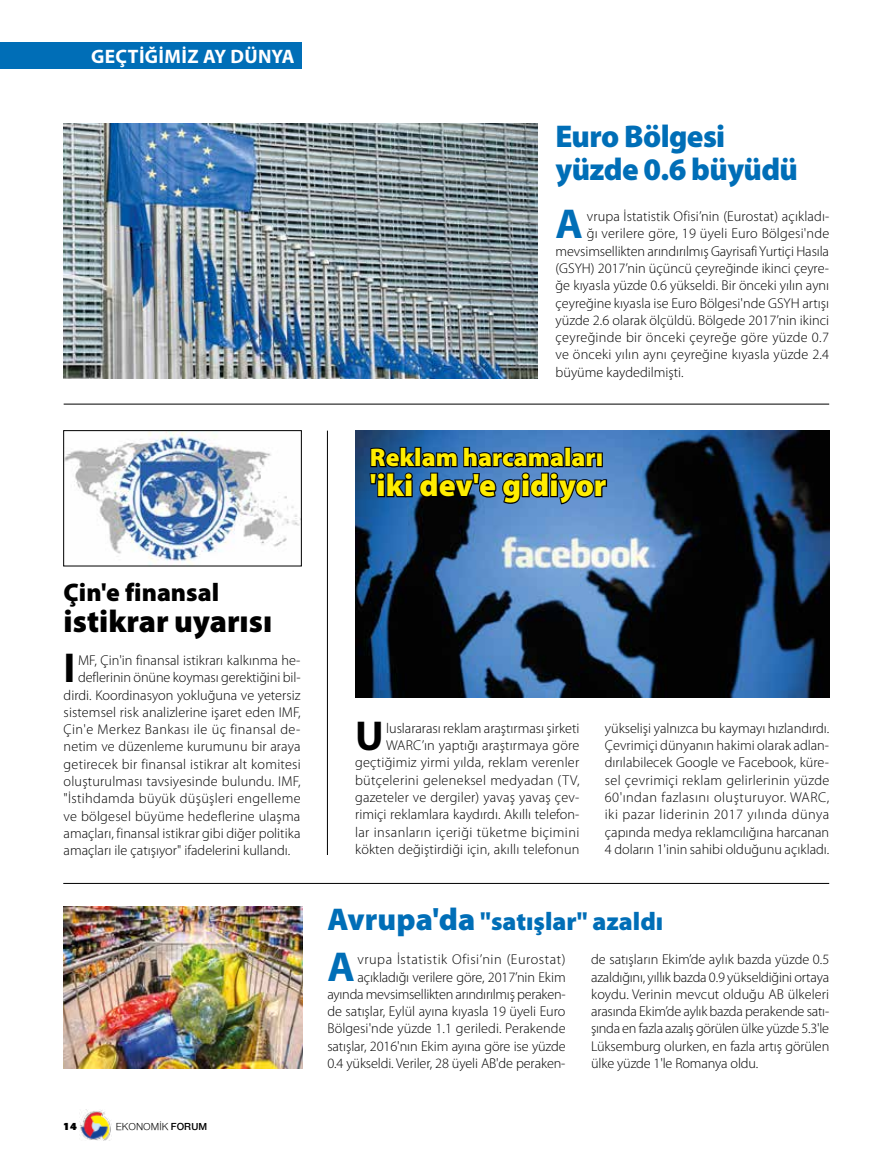
<style>
.page{position:relative;width:893px;height:1170px;background:#fff}
.page>*{position:absolute;margin:0;border:0;box-sizing:border-box;transform-origin:0 0}
.t1{font:700 42px "Myriad Pro";color:#006eb7}
.t2{font:700 42px "Myriad Pro";color:#000}
.t3{font:900 31.5px/33px "Myriad Pro";letter-spacing:-.02em;color:#006eb7}
.t4{font:900 31.5px "Myriad Pro";color:#ffed00}
.t5{font:900 31.5px "Myriad Pro";color:#000}
.t6{font:900 25.5px "Myriad Pro";color:#006eb7}
.t7{font:900 25.5px "Myriad Pro";color:#ffed00}
.t8{font:900 25.5px "Myriad Pro";color:#000}
.t9{font:700 19.5px "Myriad Pro";letter-spacing:.02em;color:#fff}
.t10{font:300 14.25px/17.2px "Myriad Pro";color:#000;text-align:right}
.t11{font:300 14.25px "Myriad Pro";letter-spacing:.025em;color:#000}
.t12{font:300 14.25px "Myriad Pro";letter-spacing:.02em;color:#000}
.t13{font:10.5px "Nimbus Sans Novus";color:#000}
.t14{font:900 10.5px "PF Agora Sans Pro";color:#000}
.s1{font-weight:600}
.s2{font-size:31.5px}
</style>
<div class="page">
<img style="left:80px;top:1109px;width:31px;height:31px">
<img style="left:64px;top:906px;width:238px;height:162px">
<img style="left:65px;top:432px;width:235px;height:132px">
<div style="left:63px;top:430px;width:239px;height:136px;border:1px solid #000"></div>
<img style="left:64px;top:123px;width:473px;height:255px">
<div style="left:0;top:43px;width:302px;height:26px;background:#006eb7"></div>
<hr style="left:63px;top:883px;width:766px;height:1px;background:#000">
<hr style="left:64px;top:404px;width:765px;height:1px;background:#000">
<hr style="left:327px;top:430px;width:1px;height:424px;background:#000">
<img style="left:355px;top:430px;width:474px;height:267px">
<svg style="left:368px;top:445px;width:240px;height:77px;background:#2d5079"></svg>
<h3 class="t9" style="left:91px;top:45px;width:205px">GEÇTİĞİMİZ AY DÜNYA</h3>
<h2 class="t3" style="left:556px;top:120px;width:244px">Euro Bölgesi yüzde 0.6 büyüdü</h2>
<h1 class="t1" style="left:556px;top:201px;width:29px">A</h1>
<p class="t10" style="left:587px;top:208px;width:244px">vrupa İstatistik Ofisi’nin (Eurostat) açıkladı-</p>
<p class="t10" style="left:587px;top:225px;width:244px">ğı verilere göre, 19 üyeli Euro Bölgesi'nde</p>
<p class="t10" style="left:556px;top:242px;width:275px">mevsimsellikten arındırılmış Gayrisafi Yurtiçi Hasıla</p>
<p class="t10" style="left:556px;top:260px;width:275px">(GSYH) 2017’nin üçüncü çeyreğinde ikinci çeyre-</p>
<p class="t10" style="left:556px;top:277px;width:275px">ğe kıyasla yüzde 0.6 yükseldi. Bir önceki yılın aynı</p>
<p class="t10" style="left:556px;top:294px;width:275px">çeyreğine kıyasla ise Euro Bölgesi'nde GSYH artışı</p>
<p class="t10" style="left:556px;top:311px;width:275px">yüzde 2.6 olarak ölçüldü. Bölgede 2017’nin ikinci</p>
<p class="t12" style="left:556px;top:329px;width:275px">çeyreğinde bir önceki çeyreğe göre yüzde 0.7</p>
<p class="t10" style="left:556px;top:346px;width:275px">ve önceki yılın aynı çeyreğine kıyasla yüzde 2.4</p>
<p class="t10" style="left:556px;top:363px;width:130px">büyüme kaydedilmişti.</p>
<h3 class="t7" style="left:370px;top:443px;width:235px">Reklam harcamaları</h3>
<h2 class="t4" style="left:370px;top:467px;width:238px">'iki dev'e gidiyor</h2>
<h3 class="t8" style="left:64px;top:577px;width:157px">Çin'e finansal</h3>
<h2 class="t5" style="left:64px;top:603px;width:210px">istikrar uyarısı</h2>
<h1 class="t2" style="left:64px;top:644px;width:13px">I</h1>
<p class="t10" style="left:78px;top:652px;width:224px">MF, Çin'in finansal istikrarı kalkınma he-</p>
<p class="t10" style="left:78px;top:669px;width:224px">deflerinin önüne koyması gerektiğini bil-</p>
<p class="t10" style="left:64px;top:686px;width:238px">dirdi. Koordinasyon yokluğuna ve yetersiz</p>
<p class="t10" style="left:64px;top:703px;width:239px">sistemsel risk analizlerine işaret eden IMF,</p>
<p class="t11" style="left:64px;top:721px;width:238px">Çin'e Merkez Bankası ile üç finansal de-</p>
<p class="t10" style="left:64px;top:738px;width:238px">netim ve düzenleme kurumunu bir araya</p>
<p class="t10" style="left:64px;top:755px;width:239px">getirecek bir finansal istikrar alt komitesi</p>
<p class="t10" style="left:64px;top:772px;width:238px">oluşturulması tavsiyesinde bulundu. IMF,</p>
<p class="t11" style="left:64px;top:790px;width:239px">"İstihdamda büyük düşüşleri engelleme</p>
<p class="t10" style="left:64px;top:807px;width:238px">ve bölgesel büyüme hedeflerine ulaşma</p>
<p class="t10" style="left:64px;top:824px;width:238px">amaçları, finansal istikrar gibi diğer politika</p>
<p class="t10" style="left:64px;top:841px;width:228px">amaçları ile çatışıyor" ifadelerini kullandı.</p>
<p class="t14" style="left:63px;top:1119px;width:15px">14</p>
<p class="t13" style="left:116px;top:1120px;width:93px">EKONOMİK <span class="s1">FORUM</span></p>
<h1 class="t2" style="left:355px;top:712px;width:30px">U</h1>
<p class="t10" style="left:355px;top:719px;width:226px">luslararası reklam araştırması şirketi WARC’ın yaptığı araştırmaya göre geçtiğimiz yirmi yılda, reklam verenler bütçelerini geleneksel medyadan (TV, gazeteler ve dergiler) yavaş yavaş çev&shy;rimiçi reklamlara kaydırdı. Akıllı telefon&shy;lar insanların içeriği tüketme biçimini kökten değiştirdiği için, akıllı telefonun</p>
<p class="t10" style="left:605px;top:719px;width:226px;text-align:justify">yükselişi yalnızca bu kaymayı hızlandırdı.<br>Çevrimiçi dünyanın hakimi olarak adlan&shy;dırılabilecek Google ve Facebook, küre&shy;sel çevrimiçi reklam gelirlerinin yüzde 60'ından fazlasını oluşturuyor. WARC, iki pazar liderinin 2017 yılında dünya çapında medya reklamcılığına harcanan 4 doların 1'inin sahibi olduğunu açıkladı.</p>
<h3 class="t6" style="left:327px;top:906px;width:337px"><span class="s2">Avrupa'da</span> "satışlar" azaldı</h3>
<p class="t10" style="left:327px;top:951px;width:240px">vrupa İstatistik Ofisi’nin (Eurostat) açıkladığı verilere göre, 2017’nin Ekim ayında mevsimsellikten arındırılmış peraken&shy;de satışlar, Eylül ayına kıyasla 19 üyeli Euro Bölgesi'nde yüzde 1.1 geriledi. Perakende satışlar, 2016'nın Ekim ayına göre ise yüzde 0.4 yükseldi. Veriler, 28 üyeli AB'de peraken-</p>
<p class="t10" style="left:591px;top:951px;width:240px;text-align:justify">de satışların Ekim’de aylık bazda yüzde 0.5 azaldığını, yıllık bazda 0.9 yükseldiğini ortaya koydu. Verinin mevcut olduğu AB ülkeleri arasında Ekim’de aylık bazda perakende satı&shy;şında en fazla azalış görülen ülke yüzde 5.3'le Lüksemburg olurken, en fazla artış görülen ülke yüzde 1'le Romanya oldu.</p>
<h1 class="t1" style="left:327px;top:943px;width:29px">A</h1>
</div>
